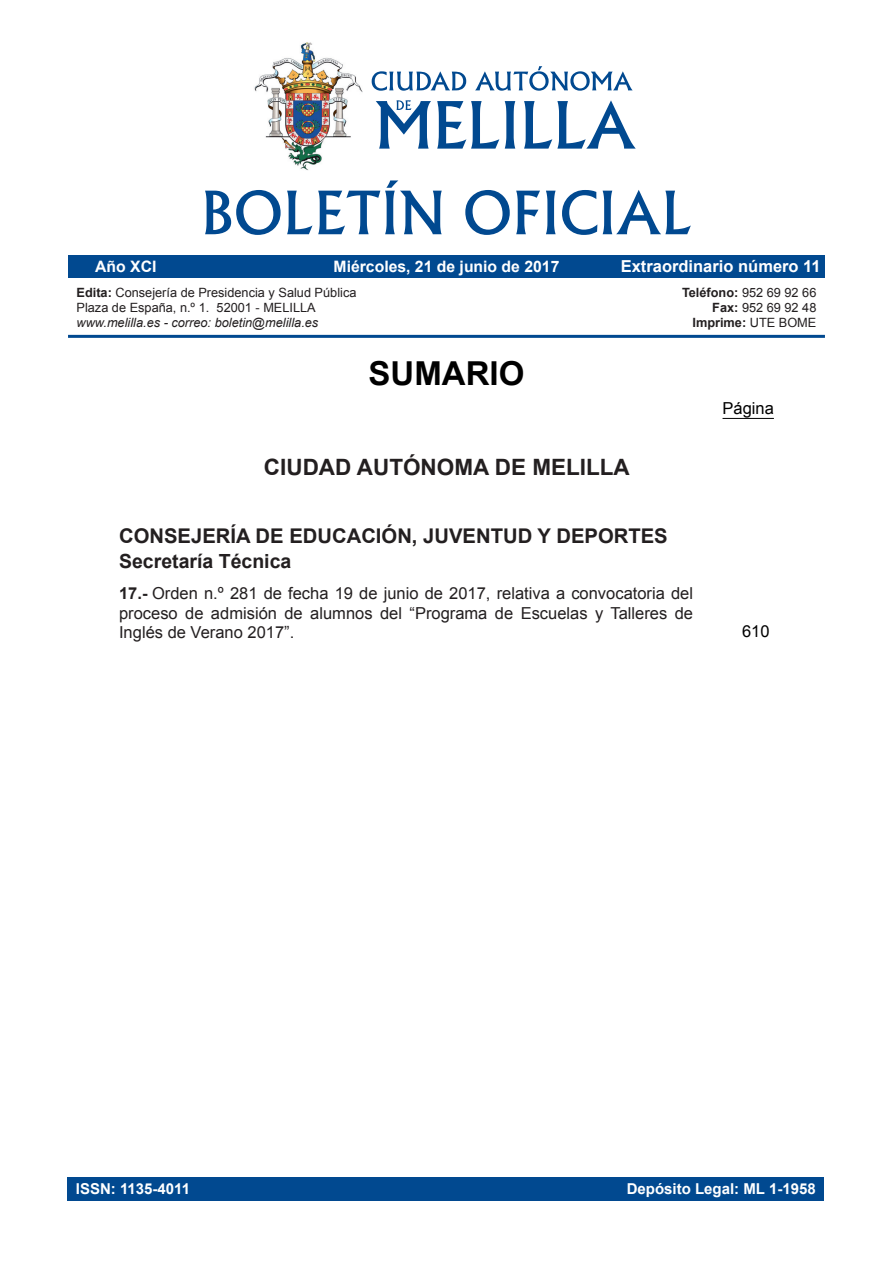
<style>
.page{position:relative;width:893px;height:1263px;background:#fff}
.page>*{position:absolute;margin:0;border:0;box-sizing:border-box;transform-origin:0 0}
.t1{font:500 57px "Albertus";color:#014990}
.t2{font:700 33px "Arial";color:#000}
.t3{font:700 22.5px "Arial";color:#231f20}
.t4{font:700 20.25px "Arial";color:#231f20}
.t5{font:700 19.5px "Arial";color:#231f20}
.t6{font:16.5px/19.8px "Arial";color:#231f20;text-align:justify}
.t7{font:700 16.5px "Arial";color:#fff}
.t8{font:16.5px "Arial";color:#000}
.t9{font:700 15.75px "Arial";color:#fff}
.t10{font:700 15px "Arial";color:#fff}
.t11{font:12.75px "Arial";color:#231f20}
.t12{font:italic 12.75px "Arial";color:#231f20}
.t13{font:700 12.75px "Arial";color:#231f20}
.s1{font-weight:700}
.s2{font-weight:400}
</style>
<div class="page">
<hr style="left:68px;top:335px;width:757px;height:3px;background:#014990">
<div style="left:68px;top:255px;width:757px;height:23px;background:#014990"></div>
<img style="left:254px;top:42px;width:109px;height:128px">
<svg style="left:475px;top:66px;width:158px;height:25px"></svg>
<svg style="left:372px;top:71px;width:94px;height:20px"></svg>
<svg style="left:376px;top:100px;width:55px;height:49px"></svg>
<svg style="left:437px;top:101px;width:62px;height:48px"></svg>
<svg style="left:505px;top:101px;width:10px;height:48px"></svg>
<svg style="left:524px;top:100px;width:112px;height:49px"></svg>
<hr style="left:722px;top:418px;width:52px;height:1px;background:#000">
<div style="left:67px;top:1177px;width:757px;height:23px;background:#014990"></div>
<h1 class="t1" style="left:201px;top:178px;width:492px">BOLETÍN OFICIAL</h1>
<p class="t9" style="left:95px;top:256px;width:63px">Año XCI</p>
<p class="t9" style="left:334px;top:256px;width:227px">Miércoles, 21 de junio de 2017</p>
<p class="t7" style="left:621px;top:255px;width:201px">Extraordinario número 11</p>
<p class="t11" style="left:77px;top:284px;width:281px"><span class="s1">Edita:</span> Consejería de Presidencia y Salud Pública</p>
<p class="t13" style="left:682px;top:284px;width:136px">Teléfono: <span class="s2">952 69 92 66</span></p>
<p class="t11" style="left:77px;top:299px;width:241px">Plaza de España, n.º 1. 52001 - MELILLA</p>
<p class="t11" style="left:712px;top:299px;width:106px"><span class="s1">Fax:</span> 952 69 92 48</p>
<p class="t12" style="left:77px;top:314px;width:243px">www.melilla.es - correo: boletin@melilla.es</p>
<p class="t13" style="left:692px;top:314px;width:125px">Imprime: <span class="s2">UTE BOME</span></p>
<h2 class="t2" style="left:369px;top:352px;width:157px">SUMARIO</h2>
<h3 class="t3" style="left:264px;top:452px;width:367px">CIUDAD AUTÓNOMA DE MELILLA</h3>
<p class="t4" style="left:119px;top:522px;width:550px">CONSEJERÍA DE EDUCACIÓN, JUVENTUD Y DEPORTES</p>
<p class="t5" style="left:119px;top:549px;width:174px">Secretaría Técnica</p>
<p class="t6" style="left:119px;top:583px;width:576px"><span class="s1">17.-</span> Orden n.º 281 de fecha 19 de junio de 2017, relativa a convocatoria del proceso de admisión de alumnos del “Programa de Escuelas y Talleres de Inglés de Verano 2017”.</p>
<p class="t8" style="left:722px;top:397px;width:53px">Página</p>
<p class="t8" style="left:742px;top:621px;width:29px">610</p>
<p class="t10" style="left:76px;top:1179px;width:116px">ISSN: 1135-4011</p>
<p class="t10" style="left:627px;top:1179px;width:190px">Depósito Legal: ML 1-1958</p>
</div>
